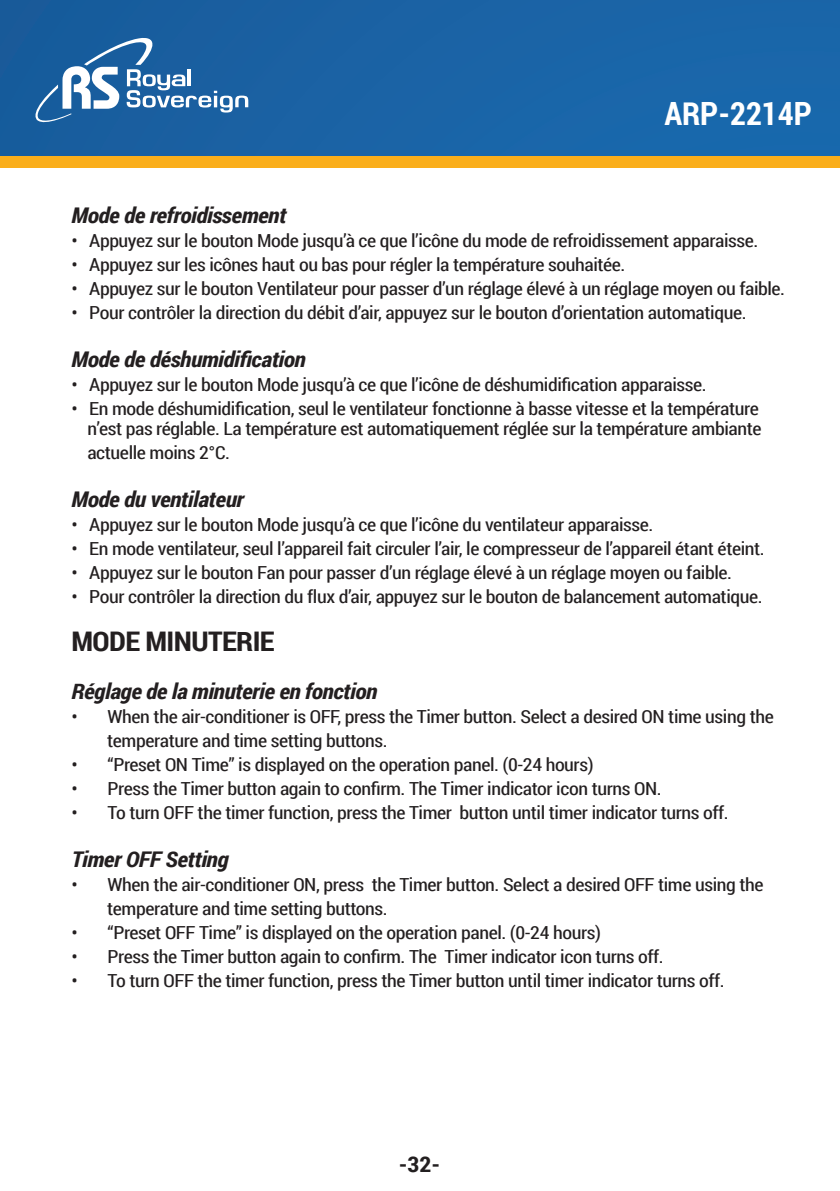
<style>
.page{position:relative;width:840px;height:1191px;background:#fff}
.page>*{position:absolute;margin:0;border:0;box-sizing:border-box;transform-origin:0 0}
.t1{font:700 32px "Roboto Condensed";color:#fff}
.t2{font:700 27px "Roboto Condensed";letter-spacing:-.02em;color:#231f20;scale:1.11 1}
.t3{font:italic 700 21.6px "Roboto Condensed";letter-spacing:-.02em;color:#231f20;scale:1.11 1}
.t4{font:700 21.6px "Roboto Condensed";color:#231f20;scale:1.11 1}
.t5{font:18px/24px "Roboto Condensed";letter-spacing:-.02em;color:#231f20;scale:1.11 1}
</style>
<div class="page">
<div style="left:0;top:0;width:839px;height:161px;background:#1a64a6"></div>
<div style="left:0;top:156px;width:839px;height:12px;background:#faae1b"></div>
<svg style="left:28px;top:35px;width:220px;height:88px"></svg>
<h1 class="t1" style="left:664px;top:91px;width:149px">ARP-2214P</h1>
<p class="t3" style="left:71px;top:200px;width:195px">Mode de refroidissement</p>
<p class="t5" style="left:71px;top:228px;width:620px">• Appuyez sur le bouton Mode jusqu’à ce que l’icône du mode de refroidissement apparaisse.</p>
<p class="t5" style="left:71px;top:252px;width:500px">• Appuyez sur les icônes haut ou bas pour régler la température souhaitée.</p>
<p class="t5" style="left:71px;top:276px;width:644px">• Appuyez sur le bouton Ventilateur pour passer d’un réglage élevé à un réglage moyen ou faible.</p>
<p class="t5" style="left:71px;top:300px;width:609px">• Pour contrôler la direction du débit d’air, appuyez sur le bouton d’orientation automatique.</p>
<p class="t3" style="left:71px;top:344px;width:212px">Mode de déshumidification</p>
<p class="t5" style="left:71px;top:372px;width:573px">• Appuyez sur le bouton Mode jusqu’à ce que l’icône de déshumidification apparaisse.</p>
<p class="t5" style="left:71px;top:398px;width:623px;line-height:20px;text-align:right">• En mode déshumidification, seul le ventilateur fonctionne à basse vitesse et la température n’est pas réglable. La température est automatiquement réglée sur la température ambiante</p>
<p class="t5" style="left:87px;top:440px;width:130px">actuelle moins 2°C.</p>
<p class="t3" style="left:71px;top:484px;width:157px">Mode du ventilateur</p>
<p class="t5" style="left:71px;top:512px;width:525px">• Appuyez sur le bouton Mode jusqu’à ce que l’icône du ventilateur apparaisse.</p>
<p class="t5" style="left:71px;top:536px;width:625px">• En mode ventilateur, seul l’appareil fait circuler l’air, le compresseur de l’appareil étant éteint.</p>
<p class="t5" style="left:71px;top:560px;width:596px">• Appuyez sur le bouton Fan pour passer d’un réglage élevé à un réglage moyen ou faible.</p>
<p class="t5" style="left:71px;top:584px;width:624px">• Pour contrôler la direction du flux d’air, appuyez sur le bouton de balancement automatique.</p>
<h2 class="t2" style="left:71px;top:622px;width:184px">MODE MINUTERIE</h2>
<p class="t3" style="left:71px;top:676px;width:277px">Réglage de la minuterie en fonction</p>
<p class="t5" style="left:107px;top:704px;width:601px;text-indent:-36px">• When the air-conditioner is OFF, press the Timer button. Select a desired ON time using the temperature and time setting buttons.</p>
<p class="t5" style="left:71px;top:752px;width:471px">• “Preset ON Time” is displayed on the operation panel. (0-24 hours)</p>
<p class="t5" style="left:71px;top:776px;width:533px">• Press the Timer button again to confirm. The Timer indicator icon turns ON.</p>
<p class="t5" style="left:71px;top:800px;width:593px">• To turn OFF the timer function, press the Timer button until timer indicator turns off.</p>
<p class="t3" style="left:71px;top:844px;width:143px">Timer OFF Setting</p>
<p class="t5" style="left:107px;top:872px;width:592px;text-indent:-36px">• When the air-conditioner ON, press the Timer button. Select a desired OFF time using the temperature and time setting buttons.</p>
<p class="t5" style="left:71px;top:920px;width:478px">• “Preset OFF Time” is displayed on the operation panel. (0-24 hours)</p>
<p class="t5" style="left:71px;top:944px;width:534px">• Press the Timer button again to confirm. The Timer indicator icon turns off.</p>
<p class="t5" style="left:71px;top:968px;width:589px">• To turn OFF the timer function, press the Timer button until timer indicator turns off.</p>
<p class="t4" style="left:398px;top:1149px;width:39px">-32-</p>
</div>
